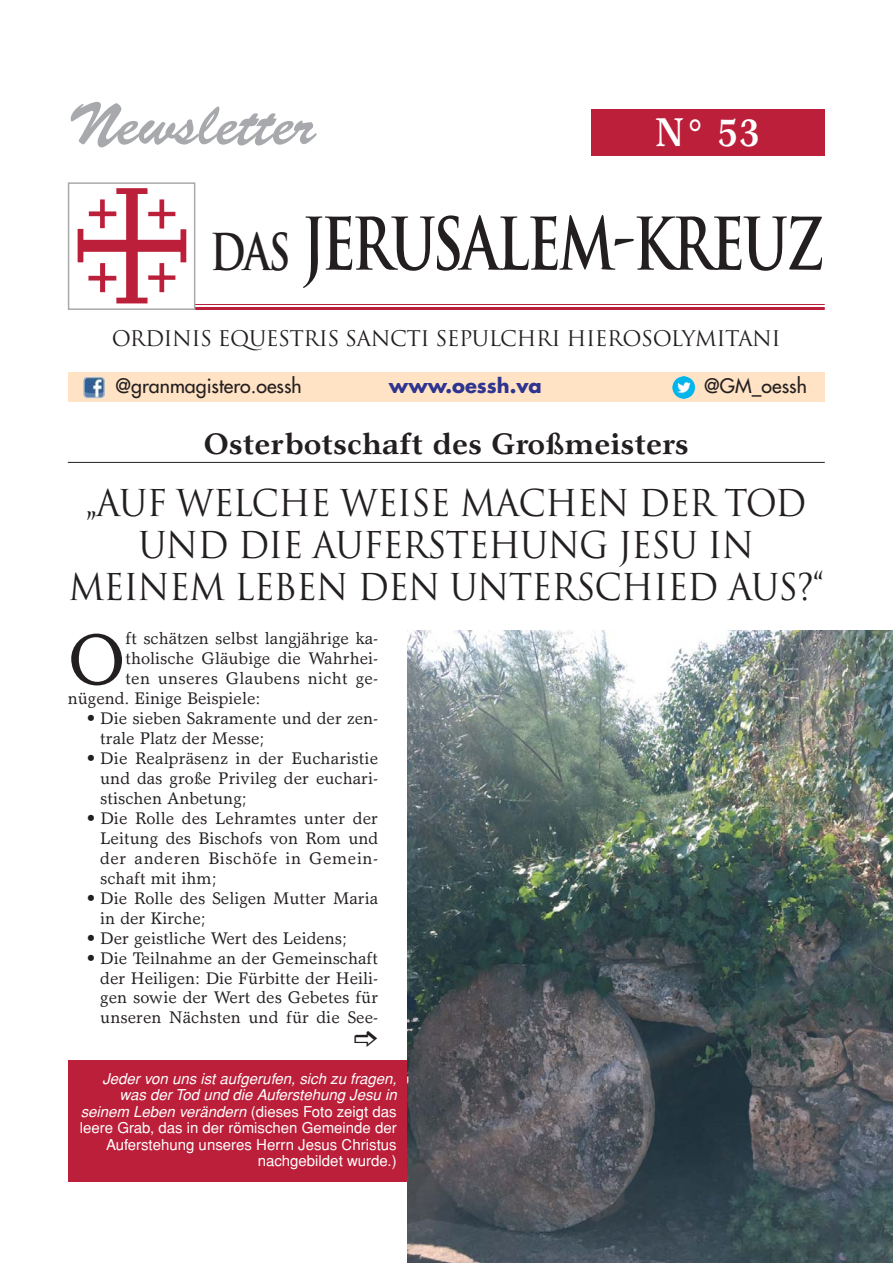
<style>
.page{position:relative;width:893px;height:1263px;background:#fff}
.page>*{position:absolute;margin:0;border:0;box-sizing:border-box;transform-origin:0 0}
.t1{font:72.45px "Garth Graphic";color:#231f20}
.t2{font:700 70.5px "Trajan";letter-spacing:-.045em;color:#231f20;scale:.77 1}
.t3{font:60px "Brush Script";color:#a7a9ac}
.t4{font:700 40.5px "Garth Graphic";color:#fff;scale:.87 1}
.t5{font:36px/42px "Trajan";letter-spacing:-.025em;color:#231f20;text-align:center;scale:.95 1}
.t6{font:700 30px "Garth Graphic";color:#231f20}
.t7{font:21px "Trajan";letter-spacing:-.025em;color:#231f20}
.t8{font:19.5px "Futura";color:#231f20}
.t9{font:700 19.5px "Futura";color:#2e3490}
.t10{font:16.95px/20px "Garth Graphic";color:#231f20;text-align:justify}
.t11{font:15px/16.5px "Helvetica";color:#fff;text-align:right}
.s1{font-size:49.5px}
.s2{font-style:italic}
</style>
<div class="page">
<hr style="left:68px;top:462px;width:757px;height:1px;background:#231f20">
<div style="left:591px;top:109px;width:234px;height:47px;background:#bc1f39"></div>
<div style="left:68px;top:373px;width:757px;height:29px;background:#ffe3c4"></div>
<img style="left:672px;top:376px;width:23px;height:23px">
<img style="left:83px;top:377px;width:22px;height:21px;border-radius:4px">
<div style="left:68px;top:1060px;width:395px;height:122px;background:#bc1f39"></div>
<img style="left:408px;top:631px;width:484px;height:632px">
<hr style="left:194px;top:304px;width:631px;height:1px;background:#bc1f39">
<hr style="left:194px;top:307px;width:631px;height:3px;background:#bc1f39">
<img style="left:77px;top:188px;width:110px;height:116px">
<div style="left:68px;top:182px;width:127px;height:128px;border:2px solid #a7a9ac"></div>
<h3 class="t3" style="left:68px;top:108px;width:249px">Newsletter</h3>
<h3 class="t4" style="left:655px;top:117px;width:122px">N° 53</h3>
<h2 class="t2" style="left:210px;top:204px;width:800px"><span class="s1">DAS</span> JERUSALEM-KREUZ</h2>
<p class="t7" style="left:112px;top:326px;width:671px">ORDINIS EQUESTRIS SANCTI SEPULCHRI HIEROSOLYMITANI</p>
<p class="t8" style="left:116px;top:376px;width:188px">@granmagistero.oessh</p>
<p class="t9" style="left:389px;top:377px;width:154px">www.oessh.va</p>
<p class="t8" style="left:704px;top:376px;width:104px">@GM_oessh</p>
<h3 class="t6" style="left:204px;top:432px;width:486px">Osterbotschaft des Großmeisters</h3>
<h3 class="t5" style="left:68px;top:483px;width:797px">„AUF WELCHE WEISE MACHEN DER TOD<br>UND DIE AUFERSTEHUNG JESU IN<br>MEINEM LEBEN DEN UNTERSCHIED AUS?“</h3>
<h1 class="t1" style="left:68px;top:632px;width:59px">O</h1>
<p class="t10" style="left:125px;top:630px;width:254px">ft schätzen selbst langjährige ka-</p>
<p class="t10" style="left:125px;top:650px;width:254px">tholische Gläubige die Wahrhei-</p>
<p class="t10" style="left:125px;top:670px;width:254px">ten unseres Glaubens nicht ge-</p>
<p class="t10" style="left:68px;top:690px;width:194px">nügend. Einige Beispiele:</p>
<p class="t10" style="left:100px;top:710px;width:279px;text-indent:-13px">• Die sieben Sakramente und der zen&shy;trale Platz der Messe;</p>
<p class="t10" style="left:100px;top:750px;width:279px;text-indent:-13px">• Die Realpräsenz in der Eucharistie und das große Privileg der euchari&shy;stischen Anbetung;</p>
<p class="t10" style="left:100px;top:810px;width:279px;text-indent:-13px">• Die Rolle des Lehramtes unter der Leitung des Bischofs von Rom und der anderen Bischöfe in Gemein&shy;schaft mit ihm;</p>
<p class="t10" style="left:100px;top:890px;width:279px;text-indent:-13px">• Die Rolle des Seligen Mutter Maria in der Kirche;</p>
<p class="t10" style="left:87px;top:929px;width:262px">• Der geistliche Wert des Leidens;</p>
<p class="t10" style="left:100px;top:949px;width:279px;text-indent:-13px">• Die Teilnahme an der Gemeinschaft der Heiligen: Die Fürbitte der Heili&shy;gen sowie der Wert des Gebetes für unseren Nächsten und für die See-</p>
<p class="t11" style="left:80px;top:1071px;width:321px"><span class="s2">Jeder von uns ist aufgerufen, sich zu fragen, was derTod und die Auferstehung Jesu in seinem Leben verändern</span> ( d i e s e s Fo t o z e i g t d a s leere Grab, das in der römischen Gemeinde der Auferstehung unseres Herrn Jesus Christus nachgebildet wurde.)</p>
</div>
